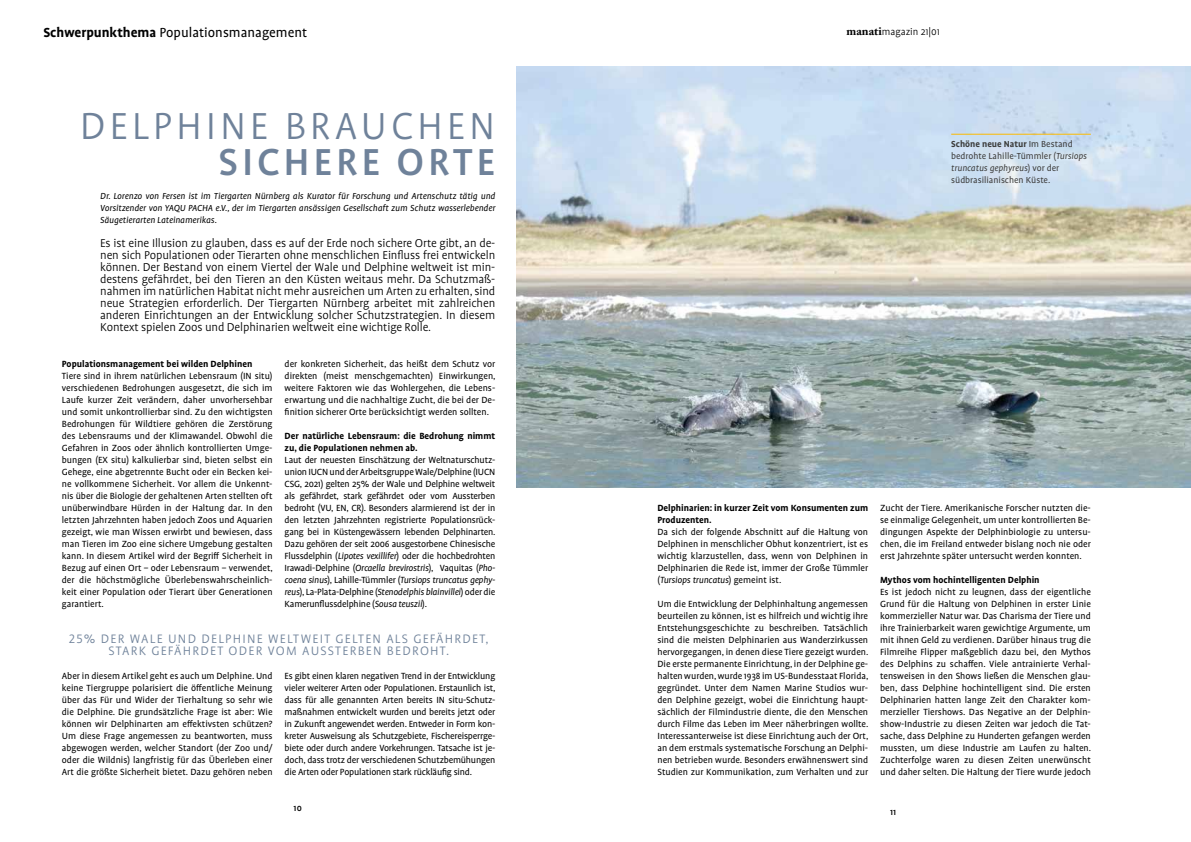
<style>
.page{position:relative;width:1191px;height:842px;background:#fff}
.page>*{position:absolute;margin:0;border:0;box-sizing:border-box;transform-origin:0 0}
.t1{font:300 43px "Profile OT";letter-spacing:.09em;color:#6f829a}
.t2{font:500 43px "Profile OT";letter-spacing:.09em;color:#6f829a}
.t3{font:15px "Profile OT";color:#000}
.t4{font:300 14px/12px "Profile OT";letter-spacing:.09em;color:#6f829a;text-align:center}
.t5{font:300 13px/12px "Profile OT";letter-spacing:-.01em;color:#000;text-align:justify}
.t6{font:300 11px "Profile OT";color:#000}
.t7{font:10.2px/12px "Profile OT";color:#000;text-align:justify}
.t8{font:700 10.2px/12px "Profile OT";color:#000}
.t9{font:italic 10px/12px "Profile OT";color:#000;text-align:justify}
.t10{font:10px/12px "Profile OT";color:#3c3c3b}
.t11{font:500 10px "Profile OT";color:#000}
.s1{font-weight:700}
.s2{font-style:italic}
.s3{font-family:"Adobe Caslon Pro";font-weight:700;font-size:12px}
</style>
<div class="page">
<img style="left:516px;top:67px;width:675px;height:420px">
<hr style="left:951px;top:134px;width:139px;height:1px;background:#fbba00">
<h2 class="t3" style="left:43px;top:25px;width:265px"><span class="s1">Schwerpunkthema</span> Populationsmanagement</h2>
<h1 class="t1" style="left:80px;top:103px;width:417px">DELPHINE BRAUCHEN</h1>
<h1 class="t2" style="left:218px;top:139px;width:278px">SICHERE ORTE</h1>
<p class="t9" style="left:100px;top:190px;width:396px">Dr. Lorenzo von Fersen ist im Tiergarten Nürnberg als Kurator für Forschung und Artenschutz tätig und Vorsitzender von YAQU PACHA e.V., der im Tiergarten ansässigen Gesellschaft zum Schutz wasserlebender Säugetierarten Lateinamerikas.</p>
<p class="t5" style="left:100px;top:238px;width:396px">Es ist eine Illusion zu glauben, dass es auf der Erde noch sichere Orte gibt, an de&shy;nen sich Populationen oder Tierarten ohne menschlichen Einfluss frei entwickeln können. Der Bestand von einem Viertel der Wale und Delphine weltweit ist min&shy;destens gefährdet, bei den Tieren an den Küsten weitaus mehr. Da Schutzmaß&shy;nahmen im natürlichen Habitat nicht mehr ausreichen um Arten zu erhalten, sind neue Strategien erforderlich. Der Tiergarten Nürnberg arbeitet mit zahlreichen anderen Einrichtungen an der Entwicklung solcher Schutzstrategien. In diesem Kontext spielen Zoos und Delphinarien weltweit eine wichtige Rolle.</p>
<p class="t8" style="left:62px;top:358px;width:192px">Populationsmanagement bei wilden Delphinen</p>
<p class="t7" style="left:62px;top:370px;width:212px">Tiere sind in ihrem natürlichen Lebensraum (IN situ) verschiedenen Bedrohungen ausgesetzt, die sich im Laufe kurzer Zeit verändern, daher unvorhersehbar und somit unkontrollierbar sind. Zu den wichtigsten Bedrohungen für Wildtiere gehören die Zerstörung des Lebensraums und der Klimawandel. Obwohl die Gefahren in Zoos oder ähnlich kontrollierten Umge&shy;bungen (EX situ) kalkulierbar sind, bieten selbst ein Gehege, eine abgetrennte Bucht oder ein Becken kei&shy;ne vollkommene Sicherheit. Vor allem die Unkennt&shy;nis über die Biologie der gehaltenen Arten stellten oft unüberwindbare Hürden in der Haltung dar. In den letzten Jahrzehnten haben jedoch Zoos und Aquarien gezeigt, wie man Wissen erwirbt und bewiesen, dass man Tieren im Zoo eine sichere Umgebung gestalten kann. In diesem Artikel wird der Begriff Sicherheit in Bezug auf einen Ort – oder Lebensraum – verwendet, der die höchstmögliche Überlebenswahrscheinlich&shy;keit einer Population oder Tierart über Generationen garantiert.</p>
<p class="t7" style="left:285px;top:358px;width:212px">der konkreten Sicherheit, das heißt dem Schutz vor direkten (meist menschgemachten) Einwirkungen, weitere Faktoren wie das Wohlergehen, die Lebens&shy;erwartung und die nachhaltige Zucht, die bei der De&shy;finition sicherer Orte berücksichtigt werden sollten.</p>
<p class="t8" style="left:285px;top:430px;width:212px">Der natürliche Lebensraum: die Bedrohung nimmt zu, die Populationen nehmen ab.</p>
<p class="t7" style="left:285px;top:454px;width:212px">Laut der neuesten Einschätzung der Weltnaturschutz&shy;union IUCN und der Arbeitsgruppe Wale/Delphine (IUCN CSG, 2021) gelten 25% der Wale und Delphine weltweit als gefährdet, stark gefährdet oder vom Aussterben bedroht (VU, EN, CR). Besonders alarmierend ist der in den letzten Jahrzehnten registrierte Populationsrück&shy;gang bei in Küstengewässern lebenden Delphinarten.<br>Dazu gehören der seit 2006 ausgestorbene Chinesische Flussdelphin (<span class="s2">Lipotes vexillifer</span>) oder die hochbedrohten Irawadi-Delphine (<span class="s2">Orcaella brevirostris</span>), Vaquitas (<span class="s2">Pho&shy;coena sinus</span>), Lahille-Tümmler (<span class="s2">Tursiops truncatus gephy&shy;reus</span>), La-Plata-Delphine (<span class="s2">Stenodelphis blainvillei</span>) oder die Kamerunflussdelphine (<span class="s2">Sousa teuszii</span>).</p>
<h3 class="t4" style="left:69px;top:633px;width:421px">25% DER WALE UND DELPHINE WELTWEIT GELTEN ALS GEFÄHRDET,<br>STARK GEFÄHRDET ODER VOM AUSSTERBEN BEDROHT.</h3>
<p class="t7" style="left:62px;top:670px;width:212px">Aber in diesem Artikel geht es auch um Delphine. Und keine Tiergruppe polarisiert die öffentliche Meinung über das Für und Wider der Tierhaltung so sehr wie die Delphine. Die grundsätzliche Frage ist aber: Wie können wir Delphinarten am effektivsten schützen?<br>Um diese Frage angemessen zu beantworten, muss abgewogen werden, welcher Standort (der Zoo und/ oder die Wildnis) langfristig für das Überleben einer Art die größte Sicherheit bietet. Dazu gehören neben</p>
<p class="t7" style="left:285px;top:670px;width:212px">Es gibt einen klaren negativen Trend in der Entwicklung vieler weiterer Arten oder Populationen. Erstaunlich ist, dass für alle genannten Arten bereits IN situ-Schutz&shy;maßnahmen entwickelt wurden und bereits jetzt oder in Zukunft angewendet werden. Entweder in Form kon&shy;kreter Ausweisung als Schutzgebiete, Fischereisperrge&shy;biete oder durch andere Vorkehrungen. Tatsache ist je&shy;doch, dass trotz der verschiedenen Schutzbemühungen die Arten oder Populationen stark rückläufig sind.</p>
<p class="t11" style="left:294px;top:803px;width:10px">10</p>
<p class="t6" style="left:846px;top:26px;width:95px"><span class="s3">manati</span>magazin 21|01</p>
<p class="t10" style="left:951px;top:138px;width:137px"><span class="s1">Schöne neue Natur</span> Im Bestand bedrohte Lahille-Tümmler (<span class="s2">Tursiops truncatus gephyreus</span>) vor der südbrasilianischen Küste.</p>
<p class="t8" style="left:657px;top:502px;width:212px">Delphinarien: in kurzer Zeit vom Konsumenten zum<br>Produzenten.</p>
<p class="t7" style="left:657px;top:526px;width:212px">Da sich der folgende Abschnitt auf die Haltung von Delphinen in menschlicher Obhut konzentriert, ist es wichtig klarzustellen, dass, wenn von Delphinen in Delphinarien die Rede ist, immer der Große Tümmler (<span class="s2">Tursiops truncatus</span>) gemeint ist.</p>
<p class="t7" style="left:657px;top:598px;width:212px">Um die Entwicklung der Delphinhaltung angemessen beurteilen zu können, ist es hilfreich und wichtig ihre Entstehungsgeschichte zu beschreiben. Tatsächlich sind die meisten Delphinarien aus Wanderzirkussen hervorgegangen, in denen diese Tiere gezeigt wurden.<br>Die erste permanente Einrichtung, in der Delphine ge&shy;halten wurden, wurde 1938 im US-Bundesstaat Florida, gegründet. Unter dem Namen Marine Studios wur&shy;den Delphine gezeigt, wobei die Einrichtung haupt&shy;sächlich der Filmindustrie diente, die den Menschen durch Filme das Leben im Meer näherbringen wollte.<br>Interessanterweise ist diese Einrichtung auch der Ort, an dem erstmals systematische Forschung an Delphi&shy;nen betrieben wurde. Besonders erwähnenswert sind Studien zur Kommunikation, zum Verhalten und zur</p>
<p class="t7" style="left:880px;top:502px;width:212px">Zucht der Tiere. Amerikanische Forscher nutzten die&shy;se einmalige Gelegenheit, um unter kontrollierten Be&shy;dingungen Aspekte der Delphinbiologie zu untersu&shy;chen, die im Freiland entweder bislang noch nie oder erst Jahrzehnte später untersucht werden konnten.</p>
<p class="t8" style="left:880px;top:574px;width:161px">Mythos vom hochintelligenten Delphin</p>
<p class="t7" style="left:880px;top:586px;width:212px">Es ist jedoch nicht zu leugnen, dass der eigentliche Grund für die Haltung von Delphinen in erster Linie kommerzieller Natur war. Das Charisma der Tiere und ihre Trainierbarkeit waren gewichtige Argumente, um mit ihnen Geld zu verdienen. Darüber hinaus trug die Filmreihe Flipper maßgeblich dazu bei, den Mythos des Delphins zu schaffen. Viele antrainierte Verhal&shy;tensweisen in den Shows ließen die Menschen glau&shy;ben, dass Delphine hochintelligent sind. Die ersten Delphinarien hatten lange Zeit den Charakter kom&shy;merzieller Tiershows. Das Negative an der Delphin&shy;show-Industrie zu diesen Zeiten war jedoch die Tat&shy;sache, dass Delphine zu Hunderten gefangen werden mussten, um diese Industrie am Laufen zu halten.<br>Zuchterfolge waren zu diesen Zeiten unerwünscht und daher selten. Die Haltung der Tiere wurde jedoch</p>
<p class="t11" style="left:890px;top:807px;width:8px">11</p>
</div>
